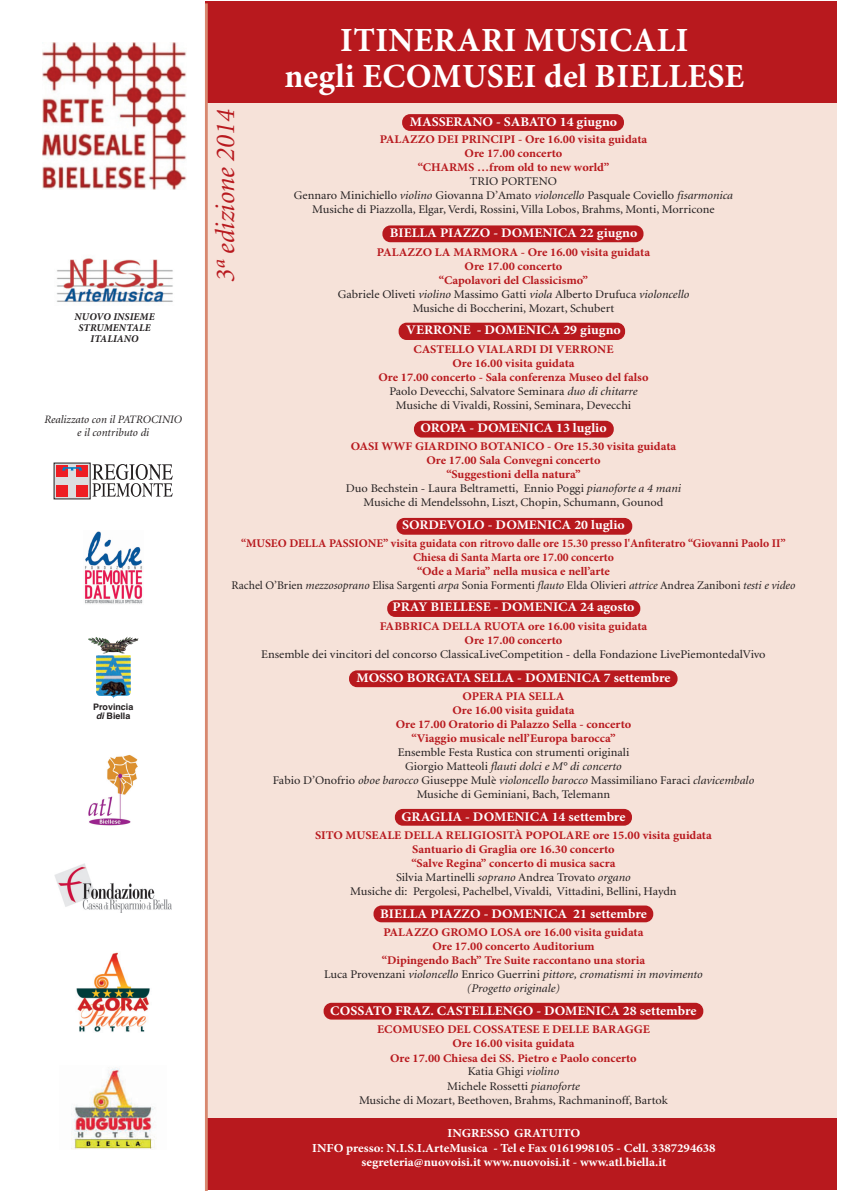
<style>
.page{position:relative;width:842px;height:1191px;background:#fff}
.page>*{position:absolute;margin:0;border:0;box-sizing:border-box;transform-origin:0 0}
.t1{font:700 33.8px/35.7px "Minion Pro";letter-spacing:.01em;color:#fff;text-align:center}
.t2{font:italic 27.3px "Minion LT";color:#b8191e}
.t3{font:700 13.2px "Minion Pro";color:#fff;scale:1.05 1}
.t4{font:700 12.2px/14.7px "Minion Pro";color:#fff;text-align:center;scale:1.05 1}
.t5{font:11.8px/14.1px "Minion LT";color:#231f20;text-align:center;scale:1.05 1}
.t6{font:700 11.8px/14.1px "Minion Pro";color:#b8191e;text-align:center;scale:1.05 1}
.t7{font:700 11.8px/14.1px "Minion Pro";color:#b8191e;text-align:center}
.t8{font:11.8px "Minion LT";color:#231f20}
.t9{font:italic 11.8px/14.1px "Minion LT";color:#231f20;text-align:center;scale:1.05 1}
.t10{font:italic 11.3px/13.5px "Minion LT";color:#231f20;text-align:center}
.t11{font:italic 700 10.3px/11.3px "Minion Pro";letter-spacing:.01em;color:#231f20;text-align:center}
.t12{font:700 8.9px/9.4px "Helvetica";color:#231f20;text-align:center}
.s1{font-style:italic}
.s2{font-style:normal}
</style>
<div class="page">
<div style="left:205px;top:102px;width:632px;height:1088px;background:#f6e2d9"></div>
<div style="left:402px;top:114px;width:222px;height:17px;background:#b8191e;border-radius:8px"></div>
<div style="left:349px;top:670px;width:329px;height:17px;background:#b8191e;border-radius:8px"></div>
<div style="left:414px;top:421px;width:200px;height:17px;background:#b8191e;border-radius:8px"></div>
<div style="left:396px;top:518px;width:236px;height:17px;background:#b8191e;border-radius:8px"></div>
<div style="left:387px;top:600px;width:253px;height:17px;background:#b8191e;border-radius:8px"></div>
<div style="left:395px;top:809px;width:237px;height:17px;background:#b8191e;border-radius:8px"></div>
<div style="left:374px;top:906px;width:279px;height:16px;background:#b8191e;border-radius:8px"></div>
<div style="left:324px;top:1003px;width:379px;height:17px;background:#b8191e;border-radius:8px"></div>
<div style="left:382px;top:225px;width:262px;height:17px;background:#b8191e;border-radius:8px"></div>
<div style="left:399px;top:323px;width:226px;height:17px;background:#b8191e;border-radius:8px"></div>
<div style="left:205px;top:1119px;width:632px;height:71px;background:#b8191e"></div>
<div style="left:205px;top:1px;width:632px;height:102px;background:#b8191e"></div>
<img style="left:43px;top:43px;width:144px;height:146px">
<img style="left:71px;top:1067px;width:84px;height:83px">
<img style="left:76px;top:952px;width:74px;height:80px">
<img style="left:55px;top:864px;width:117px;height:49px">
<img style="left:89px;top:755px;width:49px;height:70px">
<img style="left:88px;top:636px;width:51px;height:18px">
<img style="left:56px;top:258px;width:117px;height:45px">
<img style="left:84px;top:531px;width:59px;height:73px">
<div style="left:54px;top:463px;width:36px;height:36px;background:#dcdddf"></div>
<div style="left:57px;top:466px;width:11px;height:11px;background:#ee1d23"></div>
<div style="left:76px;top:466px;width:12px;height:11px;background:#ee1d23"></div>
<div style="left:57px;top:485px;width:11px;height:11px;background:#ee1d23"></div>
<div style="left:76px;top:485px;width:12px;height:11px;background:#ee1d23"></div>
<svg style="left:62px;top:467px;width:20px;height:4px"></svg>
<svg style="left:92px;top:464px;width:81px;height:33px"></svg>
<hr style="left:205px;top:3px;width:3px;height:1188px;background:#d8886f">
<p class="t11" style="left:75px;top:310px;width:82px">NUOVO INSIEME<br>STRUMENTALE<br>ITALIANO</p>
<p class="t10" style="left:44px;top:413px;width:139px">Realizzato con il PATROCINIO e il contributo di</p>
<p class="t12" style="left:93px;top:703px;width:42px">Provincia <span class="s1">di</span> Biella</p>
<h1 class="t1" style="left:284px;top:26px;width:461px">ITINERARI MUSICALI<br>negli ECOMUSEI del BIELLESE</h1>
<h2 class="t2" style="left:214px;top:282px;width:174px;rotate:-90deg">3ª edizione 2014</h2>
<p class="t3" style="left:410px;top:116px;width:199px">MASSERANO - SABATO 14 giugno</p>
<p class="t6" style="left:380px;top:133px;width:256px">PALAZZO DEI PRINCIPI - Ore 16.00 visita guidata<br>Ore 17.00 concerto<br>“CHARMS …from old to new world”</p>
<p class="t5" style="left:294px;top:175px;width:420px">TRIO PORTENO<br>Gennaro Minichiello <span class="s1">violino</span> Giovanna D’Amato <span class="s1">violoncello</span> Pasquale Coviello <span class="s1">fisarmonica<br></span>Musiche di Piazzolla, Elgar, Verdi, Rossini, Villa Lobos, Brahms, Monti, Morricone</p>
<p class="t3" style="left:390px;top:228px;width:237px">BIELLA PIAZZO - DOMENICA 22 giugno</p>
<p class="t6" style="left:377px;top:246px;width:262px">PALAZZO LA MARMORA - Ore 16.00 visita guidata<br>Ore 17.00 concerto<br>“Capolavori del Classicismo”</p>
<p class="t5" style="left:338px;top:288px;width:336px">Gabriele Oliveti <span class="s1">violino</span> Massimo Gatti <span class="s1">viola</span> Alberto Drufuca <span class="s1">violoncello<br></span>Musiche di Boccherini, Mozart, Schubert</p>
<p class="t3" style="left:406px;top:325px;width:206px">VERRONE - DOMENICA 29 giugno</p>
<p class="t6" style="left:378px;top:343px;width:259px">CASTELLO VIALARDI DI VERRONE<br>Ore 16.00 visita guidata<br>Ore 17.00 concerto - Sala conferenza Museo del falso</p>
<p class="t5" style="left:389px;top:385px;width:238px">Paolo Devecchi, Salvatore Seminara <span class="s1">duo di chitarre<br></span>Musiche di Vivaldi, Rossini, Seminara, Devecchi</p>
<p class="t3" style="left:420px;top:423px;width:179px">OROPA - DOMENICA 13 luglio</p>
<p class="t6" style="left:351px;top:440px;width:312px">OASI WWF GIARDINO BOTANICO - Ore 15.30 visita guidata<br>Ore 17.00 Sala Convegni concerto<br>“Suggestioni della natura”</p>
<p class="t5" style="left:346px;top:482px;width:321px">Duo Bechstein - Laura Beltrametti, Ennio Poggi <span class="s1">pianoforte a 4 mani<br></span>Musiche di Mendelssohn, Liszt, Chopin, Schumann, Gounod</p>
<p class="t3" style="left:402px;top:520px;width:214px">SORDEVOLO - DOMENICA 20 luglio</p>
<p class="t7" style="left:241px;top:537px;width:546px">“MUSEO DELLA PASSIONE” visita guidata con ritrovo dalle ore 15.30 presso l'Anfiteratro “Giovanni Paolo II”<br>Chiesa di Santa Marta ore 17.00 concerto<br>“Ode a Maria” nella musica e nell’arte</p>
<p class="t8" style="left:232px;top:581px;width:565px">Rachel O’Brien <span class="s1">mezzosoprano</span> Elisa Sargenti <span class="s1">arpa</span> Sonia Formenti <span class="s1">flauto</span> Elda Olivieri <span class="s1">attrice</span> Andrea Zaniboni <span class="s1">testi e video</span></p>
<p class="t3" style="left:392px;top:602px;width:232px">PRAY BIELLESE - DOMENICA 24 agosto</p>
<p class="t6" style="left:380px;top:620px;width:256px">FABBRICA DELLA RUOTA ore 16.00 visita guidata<br>Ore 17.00 concerto</p>
<p class="t5" style="left:261px;top:648px;width:482px">Ensemble dei vincitori del concorso ClassicaLiveCompetition - della Fondazione LivePiemontedalVivo</p>
<p class="t3" style="left:356px;top:673px;width:301px">MOSSO BORGATA SELLA - DOMENICA 7 settembre</p>
<p class="t6" style="left:396px;top:690px;width:226px">OPERA PIA SELLA<br>Ore 16.00 visita guidata<br>Ore 17.00 Oratorio di Palazzo Sella - concerto “Viaggio musicale nell’Europa barocca”</p>
<p class="t5" style="left:273px;top:746px;width:460px">Ensemble Festa Rustica con strumenti originali<br>Giorgio Matteoli <span class="s1">flauti dolci e M° di concerto<br></span>Fabio D’Onofrio <span class="s1">oboe barocco</span> Giuseppe Mulè <span class="s1">violoncello barocco</span> Massimiliano Faraci <span class="s1">clavicembalo </span>Musiche di Geminiani, Bach, Telemann</p>
<p class="t3" style="left:402px;top:811px;width:215px">GRAGLIA - DOMENICA 14 settembre</p>
<p class="t6" style="left:315px;top:829px;width:379px">SITO MUSEALE DELLA RELIGIOSITÀ POPOLARE ore 15.00 visita guidata<br>Santuario di Graglia ore 16.30 concerto<br>“Salve Regina” concerto di musica sacra</p>
<p class="t5" style="left:350px;top:871px;width:312px">Silvia Martinelli <span class="s1">soprano</span> Andrea Trovato <span class="s1">organo<br></span>Musiche di: Pergolesi, Pachelbel, Vivaldi, Vittadini, Bellini, Haydn</p>
<p class="t3" style="left:380px;top:908px;width:256px">BIELLA PIAZZO - DOMENICA 21 settembre</p>
<p class="t6" style="left:382px;top:926px;width:252px">PALAZZO GROMO LOSA ore 16.00 visita guidata<br>Ore 17.00 concerto Auditorium<br>“Dipingendo Bach” Tre Suite raccontano una storia</p>
<p class="t9" style="left:324px;top:968px;width:362px"><span class="s2">Luca Provenzani</span> violoncello <span class="s2">Enrico Guerrini</span> pittore, cromatismi in movimento (Progetto originale)</p>
<p class="t3" style="left:330px;top:1006px;width:350px">COSSATO FRAZ. CASTELLENGO - DOMENICA 28 settembre</p>
<p class="t6" style="left:377px;top:1024px;width:261px">ECOMUSEO DEL COSSATESE E DELLE BARAGGE<br>Ore 16.00 visita guidata<br>Ore 17.00 Chiesa dei SS. Pietro e Paolo concerto</p>
<p class="t5" style="left:359px;top:1066px;width:296px">Katia Ghigi <span class="s1">violino<br></span>Michele Rossetti <span class="s1">pianoforte<br></span>Musiche di Mozart, Beethoven, Brahms, Rachmaninoff, Bartok</p>
<p class="t4" style="left:312px;top:1127px;width:386px">INGRESSO GRATUITO<br>INFO presso: N.I.S.I.ArteMusica - Tel e Fax 0161998105 - Cell. 3387294638 segreteria@nuovoisi.it www.nuovoisi.it - www.atl.biella.it</p>
</div>
